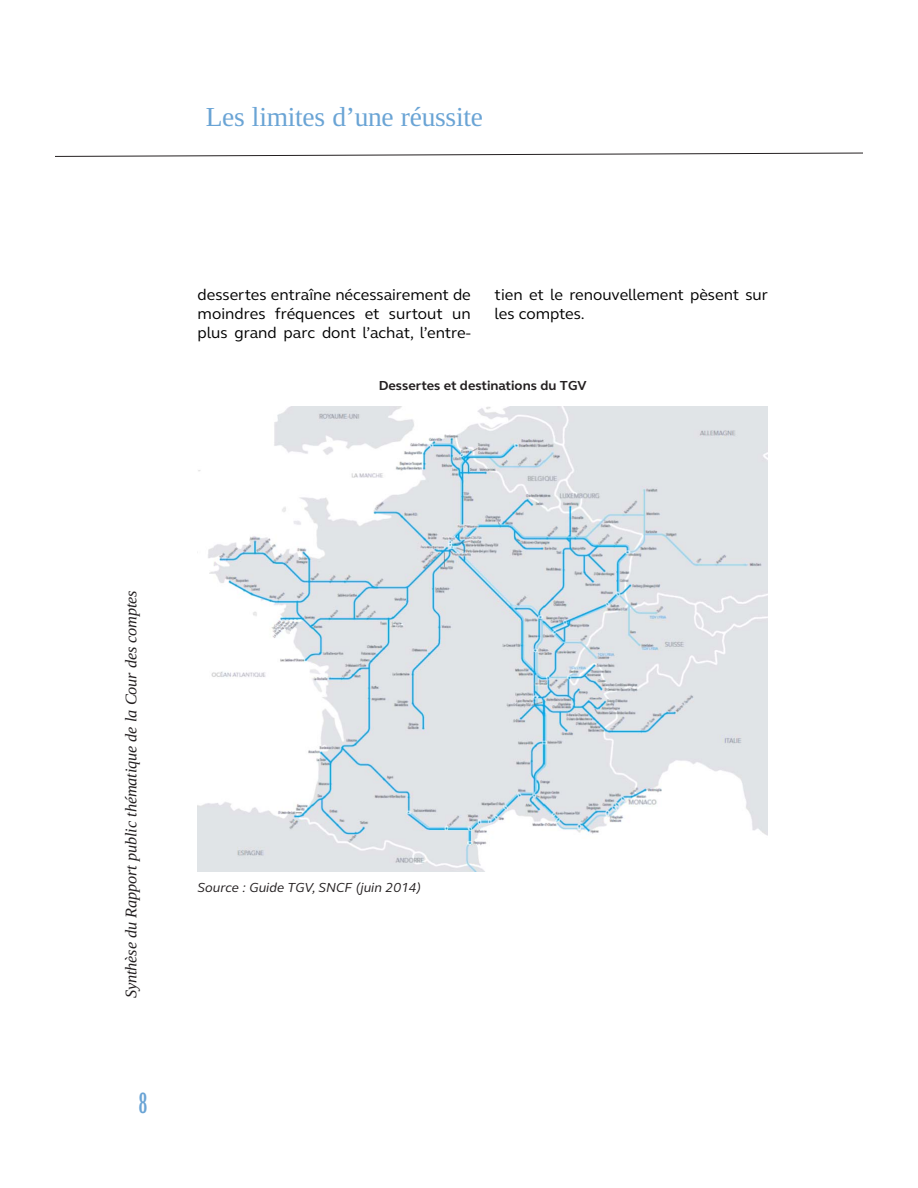
<style>
.page{position:relative;width:918px;height:1188px;background:#fff}
.page>*{position:absolute;margin:0;border:0;box-sizing:border-box;transform-origin:0 0}
.t1{font:700 30.15px "Liberation Serif";color:#6aa4d5;scale:.55 1}
.t2{font:26.85px "Liberation Serif";letter-spacing:-.01em;color:#6aa4d5}
.t3{font:15.9px/19px "FS Elliot";color:#000;text-align:justify}
.t4{font:italic 15.9px "Liberation Serif";letter-spacing:-.01em;color:#231f20}
.t5{font:italic 13.35px "FS Elliot";color:#231f20}
.t6{font:700 13.35px "FS Elliot";color:#231f20}
</style>
<div class="page">
<svg style="left:55px;top:152px;width:808px;height:5px"></svg>
<img style="left:198px;top:406px;width:570px;height:465px">
<div style="left:191px;top:396px;width:80px;height:59px;background:#fff"></div>
<h2 class="t2" style="left:206px;top:108px;width:279px">Les limites d’une réussite</h2>
<p class="t3" style="left:198px;top:286px;width:275px">dessertes entraîne nécessairement de moindres fréquences et surtout un plus grand parc dont l’achat, l’entre-</p>
<p class="t3" style="left:495px;top:286px;width:275px">tien et le renouvellement pèsent sur les comptes.</p>
<p class="t6" style="left:379px;top:380px;width:209px">Dessertes et destinations du TGV</p>
<p class="t4" style="left:122px;top:998px;width:409px;rotate:-90deg">Synthèse du Rapport public thématique de la Cour des comptes</p>
<h1 class="t1" style="left:139px;top:1093px;width:17px">8</h1>
<p class="t5" style="left:198px;top:882px;width:225px">Source : Guide TGV, SNCF (juin 2014)</p>
</div>
